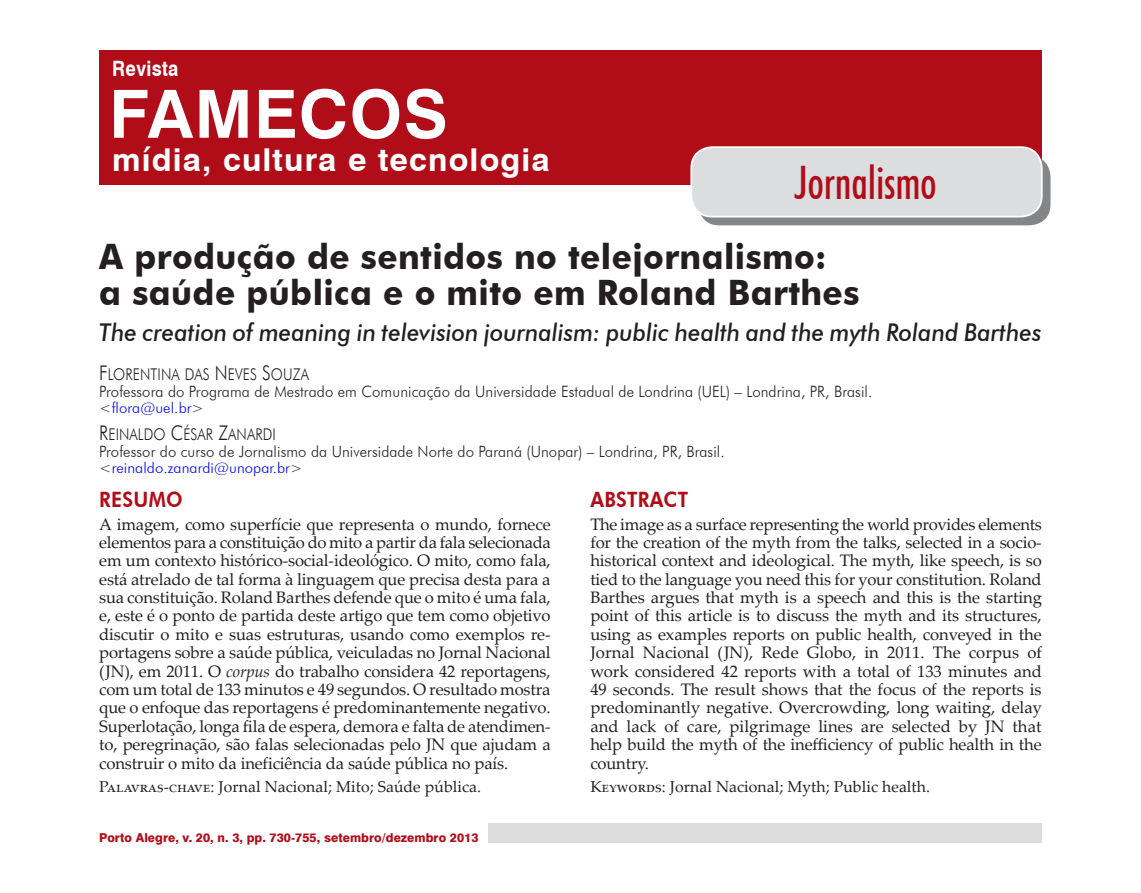
<style>
.page{position:relative;width:1141px;height:893px;background:#fff}
.page>*{position:absolute;margin:0;border:0;box-sizing:border-box;transform-origin:0 0}
.t1{font:700 66.5px "Swiss 721 BT";letter-spacing:.02em;color:#fff}
.Corrente{font:500 condensed 46.2px "Futura BT";letter-spacing:-.005em;color:#b00d19;scale:.91 1}
.Título{font:700 35px/35.5px "Futura BT";letter-spacing:.01em;color:#231f20;scale:.95 1}
.t2{font:700 31.5px "Swiss 721 BT";letter-spacing:.035em;color:#fff}
.Tit_versão{font:italic 500 24.5px "Futura BT";color:#231f20;scale:.95 1}
.Tit_res-abs{font:800 21.18px "Futura BT";letter-spacing:.015em;color:#b00d19;scale:.91 1}
.t3{font:700 21.18px "Swiss 721 BT";letter-spacing:.02em;color:#fff;scale:.86 1}
.Res_Abs{font:16.62px/18.4px "Palatino Linotype";letter-spacing:-.01em;color:#231f20;text-align:justify}
.Autor{font:16.1px "Futura BT Light SC800";letter-spacing:.005em;color:#231f20;scale:.86 1}
.Pal-key{font:15.75px "Palatino Linotype";letter-spacing:.005em;color:#231f20}
.Aut_ent{font:300 15.58px "Futura BT";letter-spacing:.005em;color:#231f20;scale:.95 1}
.Aut_ent-2{font:300 14.88px "Futura BT";letter-spacing:.005em;color:#00f}
.t4{font:800 12.25px "Swiss 721 BT";letter-spacing:.005em;color:#b00d19}
.s1{font-size:20.3px}
.s2{color:#231f20}
.s3{font-style:italic}
</style>
<div class="page">
<div style="left:99px;top:50px;width:943px;height:135px;background:#b00d19"></div>
<div style="left:489px;top:823px;width:553px;height:20px;background:#dcdddf"></div>
<div style="left:698px;top:156px;width:352px;height:69px;background:#808285;border-radius:21px"></div>
<div style="left:691px;top:147px;width:351px;height:70px;background:#dcdddf;border-radius:21px"></div>
<div style="left:690px;top:146px;width:353px;height:71px;border:2px solid #fff;border-radius:21px"></div>
<p class="t3" style="left:112px;top:56px;width:79px">Revista</p>
<p class="t1" style="left:109px;top:74px;width:340px">FAMECOS</p>
<p class="t2" style="left:112px;top:141px;width:439px">mídia, cultura e tecnologia</p>
<p class="Corrente" style="left:795px;top:155px;width:157px">Jornalismo</p>
<p class="Título" style="left:99px;top:239px;width:802px">A produção de sentidos no telejornalismo:<br>a saúde pública e o mito em Roland Barthes</p>
<p class="Tit_versão" style="left:99px;top:318px;width:993px">The creation of meaning in television journalism: public health and the myth Roland Barthes</p>
<p class="Autor" style="left:99px;top:364px;width:245px"><span class="s1">F</span>LORENTINA DAS <span class="s1">N</span> EVES <span class="s1">S</span>OUZA</p>
<p class="Aut_ent" style="left:99px;top:382px;width:815px">Professora do Programa de Mestrado em Comunicação da Universidade Estadual de Londrina (UEL) – Londrina, PR, Brasil.</p>
<p class="Aut_ent-2" style="left:99px;top:398px;width:106px"><span class="s2">&lt;</span>flora@uel.br<span class="s2">&gt;</span></p>
<p class="Autor" style="left:99px;top:424px;width:207px"><span class="s1">R</span>EINALDO <span class="s1">C</span>ÉSAR <span class="s1">Z</span>ANARDI</p>
<p class="Aut_ent" style="left:99px;top:442px;width:660px">Professor do curso de Jornalismo da Universidade Norte do Paraná (Unopar) – Londrina, PR, Brasil.</p>
<p class="Aut_ent-2" style="left:99px;top:458px;width:205px"><span class="s2">&lt;</span>reinaldo.zanardi@unopar.br<span class="s2">&gt;</span></p>
<p class="Tit_res-abs" style="left:99px;top:487px;width:93px">RESUMO</p>
<p class="Res_Abs" style="left:99px;top:514px;width:453px">A imagem, como superfície que representa o mundo, fornece elementos para a constituição do mito a partir da fala selecionada em um contexto histórico-social-ideológico. O mito, como fala, está atrelado de tal forma à linguagem que precisa desta para a sua constituição. Roland Barthes defende que o mito é uma fala, e, este é o ponto de partida deste artigo que tem como objetivo discutir o mito e suas estruturas, usando como exemplos re&shy;portagens sobre a saúde pública, veiculadas no Jornal Nacional (JN), em 2011. O <span class="s3">corpus</span> do trabalho considera 42 reportagens, com um total de 133 minutos e 49 segundos. O resultado mostra que o enfoque das reportagens é predominantemente negativo.<br>Superlotação, longa fila de espera, demora e falta de atendimen&shy;to, peregrinação, são falas selecionadas pelo JN que ajudam a construir o mito da ineficiência da saúde pública no país.</p>
<p class="Pal-key" style="left:99px;top:775px;width:383px">Palavras-chave: Jornal Nacional; Mito; Saúde pública.</p>
<p class="Tit_res-abs" style="left:590px;top:487px;width:109px">ABSTRACT</p>
<p class="Res_Abs" style="left:590px;top:514px;width:453px">The image as a surface representing the world provides elements for the creation of the myth from the talks, selected in a socio&shy;historical context and ideological. The myth, like speech, is so tied to the language you need this for your constitution. Roland Barthes argues that myth is a speech and this is the starting point of this article is to discuss the myth and its structures, using as examples reports on public health, conveyed in the Jornal Nacional (JN), Rede Globo, in 2011. The corpus of work considered 42 reports with a total of 133 minutes and 49 seconds. The result shows that the focus of the reports is predominantly negative. Overcrowding, long waiting, delay and lack of care, pilgrimage lines are selected by JN that help build the myth of the inefficiency of public health in the country.</p>
<p class="Pal-key" style="left:590px;top:775px;width:341px">Keywords: Jornal Nacional; Myth; Public health.</p>
<p class="t4" style="left:99px;top:830px;width:381px">Porto Alegre, v. 20, n. 3, pp. 730-755, setembro/dezembro 2013</p>
</div>
